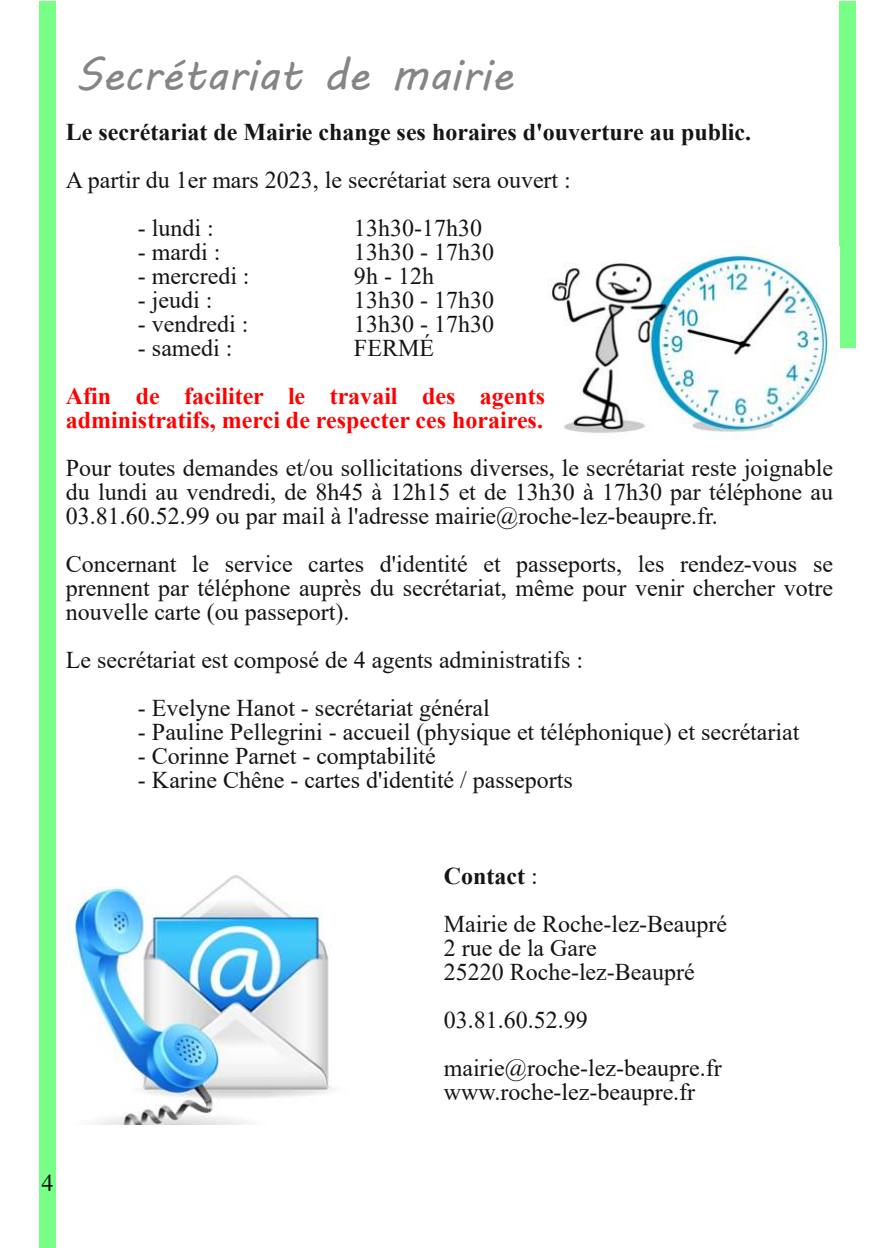
<style>
.page{position:relative;width:896px;height:1248px;background:#fff}
.page>*{position:absolute;margin:0;border:0;box-sizing:border-box;transform-origin:0 0}
.t1{font:44px "MV Boli";color:#858585}
.t2{font:24px/24px "Times New Roman";color:#171513}
.t3{font:700 24px/24px "Times New Roman";color:#f00}
.t4{font:700 24px "Times New Roman";color:#171513}
.s1{font-weight:700}
</style>
<div class="page">
<div style="left:39px;top:1px;width:16px;height:1246px;background:#7f8"></div>
<div style="left:839px;top:1px;width:16px;height:347px;background:#7f8"></div>
<img style="left:548px;top:246px;width:289px;height:194px">
<img style="left:68px;top:875px;width:265px;height:249px">
<h1 class="t1" style="left:75px;top:45px;width:439px">Secrétariat de mairie</h1>
<p class="t4" style="left:66px;top:114px;width:687px">Le secrétariat de Mairie change ses horaires d'ouverture au public.</p>
<p class="t2" style="left:66px;top:167px;width:506px">A partir du 1er mars 2023, le secrétariat sera ouvert :</p>
<p class="t2" style="left:138px;top:215px;width:77px">- lundi :</p>
<p class="t2" style="left:354px;top:215px;width:129px">13h30-17h30</p>
<p class="t2" style="left:138px;top:239px;width:84px">- mardi :</p>
<p class="t2" style="left:354px;top:239px;width:141px">13h30 - 17h30</p>
<p class="t2" style="left:138px;top:263px;width:113px">- mercredi :</p>
<p class="t2" style="left:354px;top:263px;width:81px">9h - 12h</p>
<p class="t2" style="left:138px;top:287px;width:76px">- jeudi :</p>
<p class="t2" style="left:354px;top:287px;width:141px">13h30 - 17h30</p>
<p class="t2" style="left:138px;top:311px;width:112px">- vendredi :</p>
<p class="t2" style="left:354px;top:311px;width:141px">13h30 - 17h30</p>
<p class="t2" style="left:138px;top:335px;width:96px">- samedi :</p>
<p class="t2" style="left:354px;top:335px;width:82px">FERMÉ</p>
<p class="t3" style="left:66px;top:383px;width:481px">Afin de faciliter le travail des agents administratifs, merci de respecter ces horaires.</p>
<p class="t2" style="left:66px;top:455px;width:768px;text-align:justify">Pour toutes demandes et/ou sollicitations diverses, le secrétariat reste joignable du lundi au vendredi, de 8h45 à 12h15 et de 13h30 à 17h30 par téléphone au 03.81.60.52.99 ou par mail à l'adresse mairie@roche-lez-beaupre.fr.</p>
<p class="t2" style="left:66px;top:551px;width:768px;text-align:justify">Concernant le service cartes d'identité et passeports, les rendez-vous se prennent par téléphone auprès du secrétariat, même pour venir chercher votre nouvelle carte (ou passeport).</p>
<p class="t2" style="left:66px;top:647px;width:519px">Le secrétariat est composé de 4 agents administratifs :</p>
<p class="t2" style="left:138px;top:695px;width:353px">- Evelyne Hanot - secrétariat général</p>
<p class="t2" style="left:138px;top:719px;width:663px">- Pauline Pellegrini - accueil (physique et téléphonique) et secrétariat</p>
<p class="t2" style="left:138px;top:743px;width:299px">- Corinne Parnet - comptabilité</p>
<p class="t2" style="left:138px;top:767px;width:436px">- Karine Chêne - cartes d'identité / passeports</p>
<p class="t2" style="left:41px;top:1169px;width:13px">4</p>
<p class="t2" style="left:444px;top:851px;width:285px;line-height:48px"><span class="s1">Contact</span> :<br>Mairie de Roche-lez-Beaupré</p>
<p class="t2" style="left:444px;top:935px;width:252px">2 rue de la Gare<br>25220 Roche-lez-Beaupré</p>
<p class="t2" style="left:444px;top:995px;width:279px;line-height:48px">03.81.60.52.99 mairie@roche-lez-beaupre.fr</p>
<p class="t2" style="left:444px;top:1079px;width:253px">www.roche-lez-beaupre.fr</p>
</div>
